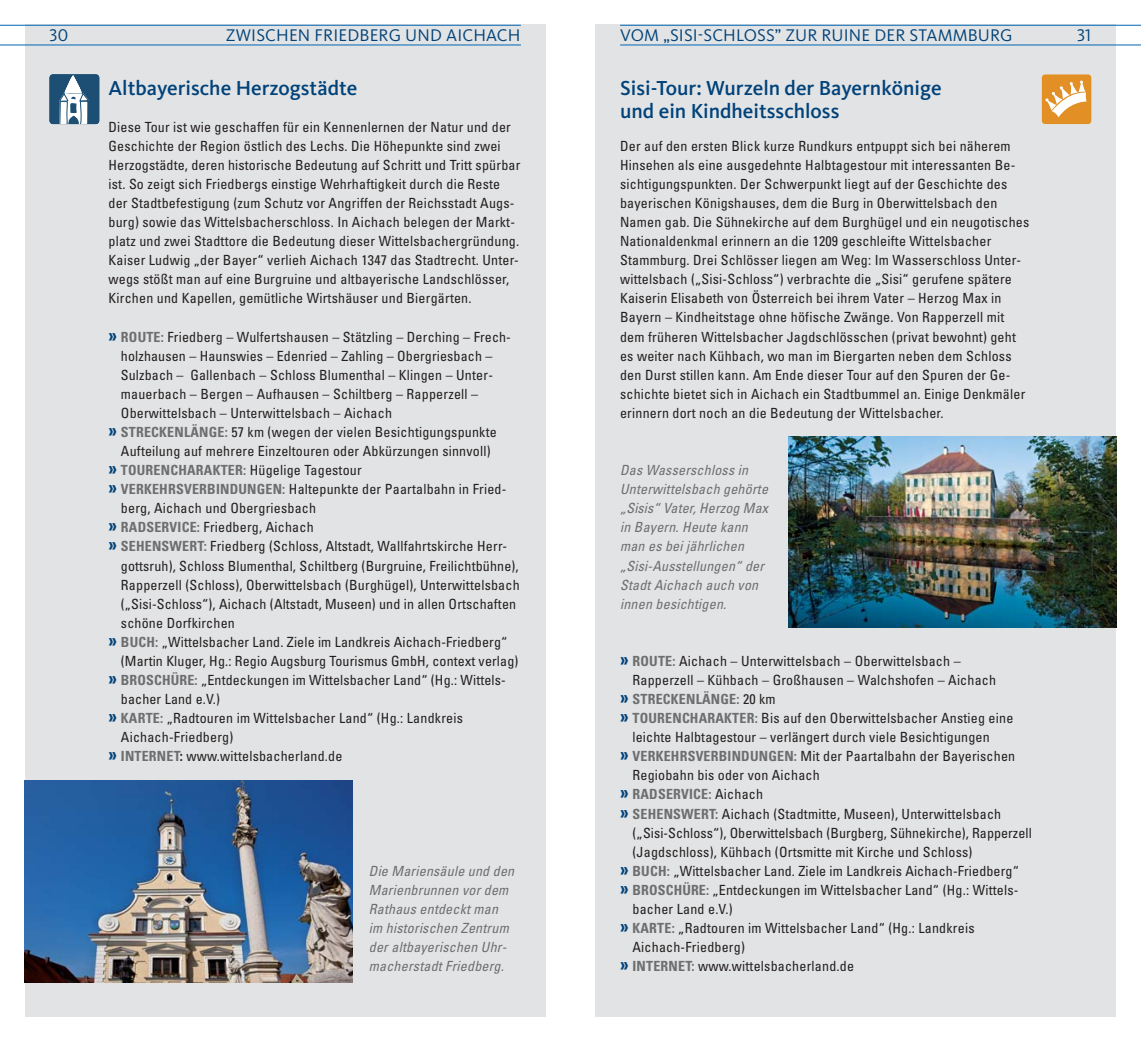
<style>
.page{position:relative;width:1141px;height:1042px;background:#fff}
.page>*{position:absolute;margin:0;border:0;box-sizing:border-box;transform-origin:0 0}
.t1{font:500 21px/22.8px "Kievit OT";color:#00427a}
.t2{font:17.5px "Kievit OT";letter-spacing:.01em;color:#00427a}
.t3{font:condensed 14px/19.1px "Univers";letter-spacing:.015em;color:#231f20}
.t4{font:italic condensed 14px/19.1px "Univers";letter-spacing:.015em;color:#6d6e70}
.t5{font:700 condensed 14px "Univers";letter-spacing:.015em;color:#6d6e70}
.s1{font-weight:700;font-size:19.25px;color:#00427a}
.s2{font-weight:700;color:#6d6e70}
.s3{font-weight:700}
.s4{font-size:19.25px;color:#00427a}
.s5{font-weight:400;color:#231f20}
</style>
<div class="page">
<div style="left:25px;top:25px;width:521px;height:992px;background:#e2e3e4"></div>
<div style="left:50px;top:74px;width:49px;height:50px;background:#1c4f73;border-radius:3px"></div>
<svg style="left:59px;top:75px;width:30px;height:49px"></svg>
<hr style="left:0;top:25px;width:521px;height:1px;background:#0066b3">
<hr style="left:0;top:45px;width:521px;height:1px;background:#0066b3">
<img style="left:25px;top:780px;width:327px;height:202px">
<div style="left:595px;top:25px;width:521px;height:992px;background:#e2e3e4"></div>
<svg style="left:1042px;top:74px;width:49px;height:50px"></svg>
<hr style="left:620px;top:25px;width:521px;height:1px;background:#0066b3">
<hr style="left:620px;top:45px;width:521px;height:1px;background:#0066b3">
<img style="left:789px;top:437px;width:327px;height:191px">
<p class="t2" style="left:50px;top:24px;width:20px">30</p>
<p class="t2" style="left:226px;top:24px;width:296px">ZWISCHEN FRIEDBERG UND AICHACH</p>
<h1 class="t1" style="left:109px;top:78px;width:251px">Altbayerische Herzogstädte</h1>
<p class="t3" style="left:109px;top:118px;width:413px">Diese Tour ist wie geschaffen für ein Kennenlernen der Natur und der Geschichte der Region östlich des Lechs. Die Höhepunkte sind zwei Herzog städte, deren historische Bedeutung auf Schritt und Tritt spürbar ist. So zeigt sich Friedbergs einstige Wehrhaftigkeit durch die Reste der Stadtbefestigung (zum Schutz vor Angriffen der Reichsstadt Augs&shy;burg) sowie das Wittelsbacherschloss. In Aichach belegen der Markt&shy;platz und zwei Stadttore die Bedeutung dieser Wittelsbachergründung.<br>Kaiser Ludwig „der Bayer“ verlieh Aichach 1347 das Stadtrecht. Unter&shy;wegs stößt man auf eine Burgruine und altbayerische Landschlösser, Kirchen und Kapellen, gemütliche Wirtshäuser und Biergärten.</p>
<p class="t3" style="left:109px;top:328px;width:404px"><span class="s1">»</span> <span class="s2">ROUTE:</span> Friedberg – Wulfertshausen – Stätzling – Derching – Frech -</p>
<p class="t3" style="left:121px;top:347px;width:373px">hol zhausen – Haunswies – Edenried – Zahling – Obergriesbach –</p>
<p class="t3" style="left:121px;top:366px;width:374px">Sulzbach – Gallenbach – Schloss Blumenthal – Klingen – Unter -</p>
<p class="t3" style="left:121px;top:385px;width:359px">mauerbach – Bergen – Aufhausen – Schiltberg – Rapperzell –</p>
<p class="t3" style="left:121px;top:405px;width:273px">Oberwittelsbach – Unterwittelsbach – Aichach</p>
<p class="t3" style="left:109px;top:424px;width:390px"><span class="s1">»</span> <span class="s2">STRECKENLÄNGE:</span> 57 km (wegen der vielen Besichtigungspunkte</p>
<p class="t3" style="left:121px;top:443px;width:371px">Aufteilung auf mehrere Einzeltouren oder Abkürzungen sinnvoll)</p>
<p class="t3" style="left:109px;top:462px;width:255px"><span class="s1">»</span> <span class="s2">TOURENCHARAKTER:</span> Hügelige Tagestour</p>
<p class="t3" style="left:109px;top:481px;width:399px"><span class="s1">»</span> <span class="s2">VERKEHRSVERBINDUNGEN:</span> Haltepunkte der Paartalbahn in Fried-</p>
<p class="t3" style="left:121px;top:500px;width:197px">berg, Aichach und Obergriesbach</p>
<p class="t3" style="left:109px;top:519px;width:207px"><span class="s1">»</span> <span class="s2">RADSERVICE:</span> Friedberg, Aichach</p>
<p class="t3" style="left:109px;top:538px;width:400px"><span class="s1">»</span> <span class="s2">SEHENSWERT:</span> Friedberg (Schloss, Altstadt, Wallfahrtskirche Herr-</p>
<p class="t3" style="left:121px;top:557px;width:399px">gottsruh), Schloss Blumenthal, Schiltberg (Burgruine, Freilichtbühne),</p>
<p class="t3" style="left:121px;top:576px;width:400px">Rapperzell (Schloss), Oberwittelsbach (Burghügel), Unterwittelsbach</p>
<p class="t3" style="left:121px;top:595px;width:397px">(„Sisi-Schloss“), Aichach (Altstadt, Museen) und in allen Ortschaften</p>
<p class="t3" style="left:121px;top:614px;width:115px">schöne Dorfkirchen</p>
<p class="t3" style="left:109px;top:633px;width:400px"><span class="s1">»</span> <span class="s2">BUCH:</span> „Wittelsbacher Land. Ziele im Landkreis Aichach-Friedberg“</p>
<p class="t3" style="left:121px;top:652px;width:399px">(Martin Kluger, Hg.: Regio Augsburg Tourismus GmbH, context verlag)</p>
<p class="t3" style="left:109px;top:672px;width:399px"><span class="s1">»</span> <span class="s2">BROSCHÜRE:</span> „Entdeckungen im Wittelsbacher Land“ (Hg.: Wittels -</p>
<p class="t3" style="left:121px;top:691px;width:101px">bacher Land e.V.)</p>
<p class="t3" style="left:109px;top:710px;width:356px"><span class="s1">»</span> <span class="s2">KARTE:</span> „Radtouren im Wittelsbacher Land“ (Hg.: Landkreis</p>
<p class="t3" style="left:121px;top:729px;width:114px">Aichach-Friedberg)</p>
<p class="t3" style="left:109px;top:748px;width:235px"><span class="s1">»</span> <span class="s2">INTERNET</span><span class="s3">:</span> www.wittelsbacherland.de</p>
<p class="t4" style="left:369px;top:862px;width:150px">Die Mariensäule und den<br>Marienbrunnen vor dem<br>Rathaus entdecktman im historischen Zentrum der altbayerischen Uhr&shy;macherstadtFriedberg.</p>
<p class="t2" style="left:620px;top:24px;width:394px">VOM „SISI-SCHLOSS” ZUR RUINE DER STAMMBURG</p>
<p class="t2" style="left:1077px;top:24px;width:16px">31</p>
<h1 class="t1" style="left:620px;top:78px;width:323px">Sisi-Tour: Wurzeln der Bayernkönige und ein Kindheitsschloss</h1>
<p class="t3" style="left:620px;top:137px;width:411px">Der auf den ersten Blick kurze Rundkurs entpuppt sich bei näherem Hinsehen als eine ausgedehnte Halbtagestour mit interessanten Be&shy;sich tigungspunkten. Der Schwerpunkt liegt auf der Geschichte des bayerischen Königshauses, dem die Burg in Oberwittelsbach den Namen gab. Die Sühnekirche auf dem Burghügel und ein neugotisches Nationaldenkmal erinnern an die 1209 geschleifte Wittelsbacher Stammburg. Drei Schlösser liegen am Weg: Im Wasserschloss Un te r - wittelsbach („Sisi-Schloss“) verbrachte die „Sisi“ gerufene spätere Kai serin Elisabeth von Österreich bei ihrem Vater – Herzog Max in Bayern – Kindheitstage ohne höfische Zwänge. Von Rapperzell mit dem früheren Wittelsbacher Jagdschlösschen (privat bewohnt) geht es weiter nach Kühbach, wo man im Bier gar ten neben dem Schloss den Durst stillen kann. Am Ende dieser Tour auf den Spuren der Ge&shy;schichte bietet sich in Aichach ein Stadtbummel an. Einige Denkmäler erinnern dort noch an die Bedeutung der Wittelsbacher.</p>
<p class="t4" style="left:620px;top:462px;width:152px">Das Wasserschloss in<br>Unterwittelsbach gehörte „Sisis“ Vater,Herzog Max in Bayern.Heute kann man es beijährlichen „Sisi-Ausstellungen“ der<br>StadtAichach auch von innen besichtigen.</p>
<p class="t3" style="left:620px;top:652px;width:342px"><span class="s1">»</span> <span class="s2">ROUTE:</span> Aichach – Unterwittelsbach – Oberwittelsbach –</p>
<p class="t3" style="left:632px;top:672px;width:365px">Rapper zell – Kühbach – Großhausen – Walchshofen – Aichach</p>
<p class="t5" style="left:620px;top:694px;width:157px"><span class="s4">»</span> STRECKENLÄNGE: <span class="s5">20 km</span></p>
<p class="t3" style="left:620px;top:710px;width:395px"><span class="s1">»</span> <span class="s2">TOURENCHARAKTER:</span> Bis auf den Oberwittelsbacher Anstieg eine</p>
<p class="t3" style="left:632px;top:729px;width:359px">leichte Halbtagestour – verlängert durch viele Besichtigungen</p>
<p class="t3" style="left:620px;top:748px;width:397px"><span class="s1">»</span> <span class="s2">VERKEHRSVERBINDUNGEN:</span> Mit der Paartalbahn der Bayerischen</p>
<p class="t3" style="left:632px;top:767px;width:189px">Regiobahn bis oder von Aichach</p>
<p class="t5" style="left:620px;top:789px;width:144px"><span class="s4">»</span> RADSERVICE: <span class="s5">Aichach</span></p>
<p class="t3" style="left:620px;top:805px;width:383px"><span class="s1">»</span> <span class="s2">SEHENSWERT:</span> Aichach (Stadtmitte, Museen), Unterwittelsbach</p>
<p class="t3" style="left:632px;top:824px;width:401px">(„Sisi-Schloss“), Oberwittelsbach (Burgberg, Sühnekirche), Rapperzell</p>
<p class="t3" style="left:632px;top:843px;width:341px">(Jagdschloss), Kühbach (Ortsmitte mit Kirche und Schloss)</p>
<p class="t3" style="left:620px;top:862px;width:400px"><span class="s1">»</span> <span class="s2">BUCH:</span> „Wittelsbacher Land. Ziele im Landkreis Aichach-Friedberg“</p>
<p class="t3" style="left:620px;top:881px;width:400px"><span class="s1">»</span> <span class="s2">BROSCHÜRE:</span> „Entdeckungen im Wittelsbacher Land“ (Hg.: Wittels-</p>
<p class="t3" style="left:632px;top:900px;width:102px">bacher Land e.V.)</p>
<p class="t3" style="left:620px;top:920px;width:356px"><span class="s1">»</span> <span class="s2">KARTE:</span> „Radtouren im Wittelsbacher Land“ (Hg.: Landkreis</p>
<p class="t3" style="left:632px;top:939px;width:114px">Aichach-Friedberg)</p>
<p class="t3" style="left:620px;top:958px;width:235px"><span class="s1">»</span> <span class="s2">INTERNET:</span> www.wittelsbacherland.de</p>
</div>
